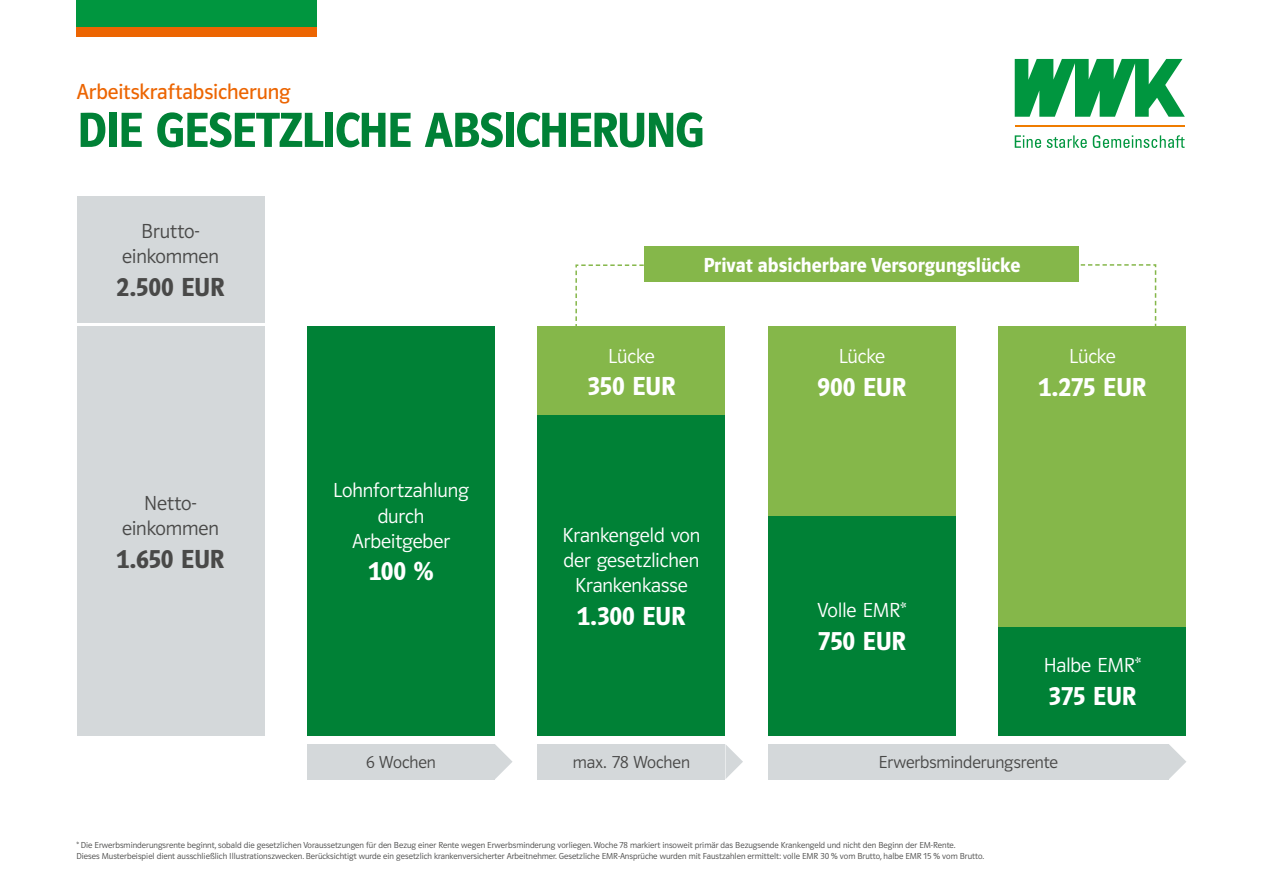
<style>
.page{position:relative;width:1263px;height:893px;background:#fff}
.page>*{position:absolute;margin:0;border:0;box-sizing:border-box;transform-origin:0 0}
.t1{font:600 51px "WWK Polo 66";letter-spacing:-.03em;color:#008136}
.t2{font:600 27px "WWK Polo 66";letter-spacing:-.005em;color:#fff}
.t3{font:600 27px "WWK Polo 66";letter-spacing:-.005em;color:#494948}
.t4{font:22.5px "WWK Polo 66 Buch";letter-spacing:-.005em;color:#ec6502}
.t5{font:21px/25.2px "WWK Polo 66 Leicht";letter-spacing:-.005em;color:#fff;text-align:center}
.t6{font:600 21px "WWK Polo 66";color:#fff}
.t7{font:21px/25.2px "WWK Polo 66 Leicht";letter-spacing:-.005em;color:#494948;text-align:center}
.t8{font:18px "WWK Polo 66 Leicht";letter-spacing:-.005em;color:#494948}
.t9{font:9px/10.8px "WWK Polo 66 Leicht";color:#494948}
</style>
<div class="page">
<div style="left:77px;top:0;width:240px;height:28px;background:#00963f"></div>
<div style="left:77px;top:28px;width:240px;height:9px;background:#ec6502"></div>
<svg style="left:1015px;top:59px;width:170px;height:58px"></svg>
<hr style="left:1015px;top:125px;width:169px;height:2px;background:#ef7c00">
<svg style="left:1015px;top:135px;width:26px;height:13px"></svg>
<svg style="left:1047px;top:135px;width:40px;height:13px"></svg>
<svg style="left:1093px;top:135px;width:92px;height:13px"></svg>
<svg style="left:575px;top:264px;width:70px;height:62px"></svg>
<svg style="left:1080px;top:264px;width:77px;height:62px"></svg>
<div style="left:77px;top:326px;width:187px;height:409px;background:#d4d8da"></div>
<div style="left:77px;top:196px;width:187px;height:126px;background:#d4d8da"></div>
<div style="left:307px;top:744px;width:188px;height:35px;background:#d4d8da"></div>
<svg style="left:495px;top:744px;width:17px;height:35px"></svg>
<svg style="left:725px;top:744px;width:18px;height:35px"></svg>
<svg style="left:1169px;top:744px;width:17px;height:35px"></svg>
<div style="left:537px;top:744px;width:188px;height:35px;background:#d4d8da"></div>
<div style="left:768px;top:744px;width:401px;height:35px;background:#d4d8da"></div>
<div style="left:537px;top:326px;width:188px;height:89px;background:#85b74a"></div>
<div style="left:307px;top:326px;width:188px;height:409px;background:#008136"></div>
<div style="left:537px;top:415px;width:188px;height:320px;background:#008136"></div>
<div style="left:768px;top:516px;width:188px;height:219px;background:#008136"></div>
<div style="left:998px;top:626px;width:188px;height:109px;background:#008136"></div>
<div style="left:768px;top:326px;width:188px;height:190px;background:#85b74a"></div>
<div style="left:998px;top:326px;width:188px;height:300px;background:#85b74a"></div>
<div style="left:645px;top:247px;width:434px;height:35px;background:#85b74a"></div>
<h3 class="t4" style="left:77px;top:80px;width:215px">Arbeitskraftabsicherung</h3>
<h1 class="t1" style="left:77px;top:102px;width:630px">DIE GESETZLICHE ABSICHERUNG</h1>
<h3 class="t7" style="left:122px;top:219px;width:98px">Brutto&shy;einkommen</h3>
<h2 class="t3" style="left:116px;top:272px;width:110px">2.500 EUR</h2>
<h3 class="t7" style="left:122px;top:491px;width:98px">Netto&shy;einkommen</h3>
<h2 class="t3" style="left:117px;top:544px;width:109px">1.650 EUR</h2>
<h3 class="t5" style="left:333px;top:478px;width:137px">Lohnfortzahlung durch<br>Arbeitgeber</h3>
<h2 class="t2" style="left:368px;top:556px;width:67px">100 %</h2>
<h3 class="t5" style="left:608px;top:344px;width:48px">Lücke</h3>
<h2 class="t2" style="left:587px;top:372px;width:90px">350 EUR</h2>
<h3 class="t6" style="left:703px;top:254px;width:319px">Privat absicherbare Versorgungslücke</h3>
<h3 class="t5" style="left:839px;top:344px;width:48px">Lücke</h3>
<h2 class="t2" style="left:818px;top:372px;width:90px">900 EUR</h2>
<h3 class="t5" style="left:1069px;top:344px;width:48px">Lücke</h3>
<h2 class="t2" style="left:1038px;top:372px;width:109px">1.275 EUR</h2>
<h3 class="t5" style="left:562px;top:522px;width:140px">Krankengeld von der gesetzlichen<br>Krankenkasse</h3>
<h2 class="t2" style="left:577px;top:601px;width:110px">1.300 EUR</h2>
<h3 class="t5" style="left:817px;top:598px;width:91px">Volle EMR*</h3>
<h2 class="t2" style="left:818px;top:626px;width:90px">750 EUR</h2>
<h3 class="t5" style="left:1044px;top:653px;width:99px">Halbe EMR*</h3>
<h2 class="t2" style="left:1048px;top:681px;width:89px">375 EUR</h2>
<h3 class="t8" style="left:366px;top:753px;width:71px">6 Wochen</h3>
<h3 class="t8" style="left:573px;top:753px;width:119px">max. 78 Wochen</h3>
<h3 class="t8" style="left:879px;top:753px;width:181px">Erwerbsminderungsrente</h3>
<p class="t9" style="left:77px;top:840px;width:909px">* Die Erwerbsminderungsrente beginnt, sobald die gesetzlichen Voraussetzungen für den Bezug einer Rente wegen Erwerbsminderung vorliegen. Woche 78 markiert insoweit primär das Bezugsende Krankengeld und nicht den Beginn der EM-Rente.<br>Dieses Musterbeispiel dient ausschließlich Illustrationszwecken. Berücksichtigt wurde ein gesetzlich krankenversicherter Arbeitnehmer. Gesetzliche EMR-Ansprüche wurden mit Faustzahlen ermittelt: volle EMR 30 % vom Brutto, halbe EMR 15 % vom Brutto.</p>
</div>
